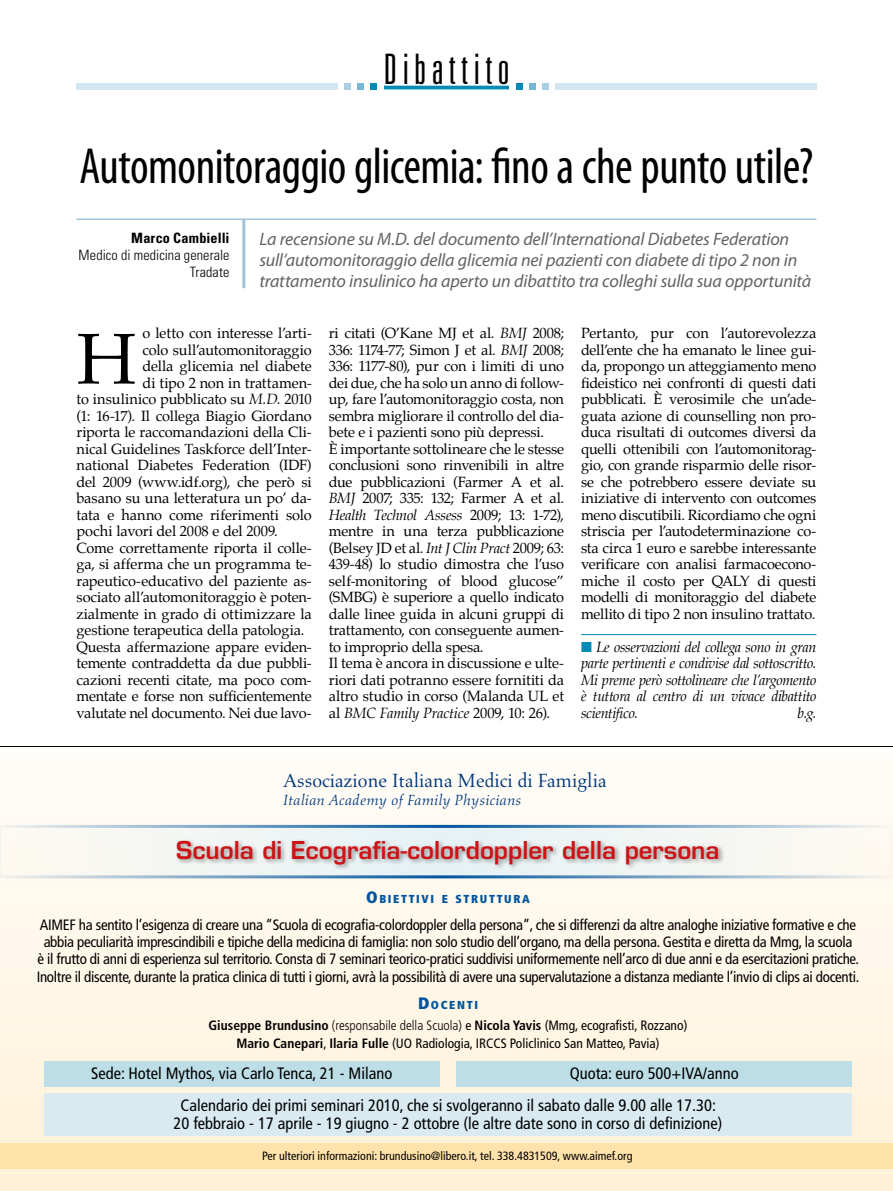
<style>
.page{position:relative;width:893px;height:1191px;background:#fff}
.page>*{position:absolute;margin:0;border:0;box-sizing:border-box;transform-origin:0 0}
.t1{font:72px "Palatino";color:#000}
.t2{font:condensed 51px "Myriad Pro";letter-spacing:-.01em;color:#000;scale:.95 1}
.t3{font:300 ultra-condensed 42px "Univers";letter-spacing:.13em;color:#000}
.t4{font:600 24px "Eurostile";color:#cd1316}
.t5{font:19.5px "Aldus";color:#003878}
.t6{font:italic 18px/21px "Myriad Pro";letter-spacing:-.01em;color:#636362}
.t7{font:condensed 16.5px/18.8px "Frutiger";color:#000;text-align:center}
.t8{font:condensed 15px/17.2px "Frutiger";letter-spacing:-.02em;color:#000;text-align:center}
.t9{font:italic 15px "Aldus";color:#003878}
.t10{font:14.55px/16.5px "Palatino";letter-spacing:-.01em;color:#000}
.t11{font:italic 14.55px/16.5px "Palatino";letter-spacing:-.03em;color:#000;text-align:justify}
.t12{font:300 condensed 14.25px/17.2px "Univers";letter-spacing:.01em;color:#000;text-align:right}
.t13{font:700 condensed 14.25px "Univers";letter-spacing:.01em;color:#000}
.t14{font:condensed 13.5px/18px "Frutiger";color:#000;text-align:center}
.t15{font:condensed 12px "Frutiger";color:#000}
.t16{font:900 condensed 11.55px "Frutiger";letter-spacing:.145em;color:#00559d}
.s1{font-style:italic}
.s2{color:#008ab5}
.s3{font-size:16.5px}
.s4{font-weight:700}
.s5{font-weight:300}
</style>
<div class="page">
<hr style="left:384px;top:86px;width:125px;height:3px;background:#008ab5">
<svg style="left:370px;top:83px;width:6px;height:6px"></svg>
<div style="left:357px;top:83px;width:7px;height:6px;background:#77b7d5"></div>
<div style="left:344px;top:83px;width:7px;height:6px;background:#a7cee3"></div>
<div style="left:77px;top:83px;width:261px;height:6px;background:#d3e7f2"></div>
<svg style="left:542px;top:83px;width:6px;height:6px"></svg>
<div style="left:529px;top:83px;width:7px;height:6px;background:#77b7d5"></div>
<svg style="left:517px;top:83px;width:6px;height:6px"></svg>
<div style="left:555px;top:83px;width:261px;height:6px;background:#d3e7f2"></div>
<hr style="left:77px;top:218px;width:739px;height:2px;background:#a1c3d5">
<hr style="left:242px;top:219px;width:3px;height:69px;background:#a1c3d5">
<hr style="left:581px;top:634px;width:235px;height:1px;background:#008ab5">
<svg style="left:0;top:812px;width:893px;height:379px;background:#fef6e6"></svg>
<svg style="left:0;top:825px;width:893px;height:53px;fill:#f5f7f2"></svg>
<div style="left:175px;top:838px;width:550px;height:33px;background:#000;opacity:.4"></div>
<div style="left:44px;top:1093px;width:808px;height:42px;background:#d9ebf1"></div>
<div style="left:44px;top:1061px;width:395px;height:26px;background:#bddee6"></div>
<div style="left:456px;top:1061px;width:396px;height:26px;background:#bddee6"></div>
<div style="left:0;top:1143px;width:893px;height:26px;background:#ffe3aa"></div>
<hr style="left:0;top:746px;width:893px;height:1px;background:#000">
<h3 class="t3" style="left:383px;top:47px;width:128px">Dibattito</h3>
<h2 class="t2" style="left:79px;top:135px;width:774px">Automonitoraggio glicemia: fino a che punto utile?</h2>
<p class="t13" style="left:131px;top:229px;width:100px">Marco Cambielli</p>
<p class="t12" style="left:79px;top:246px;width:152px">Medico di medicina generale<br>Tradate</p>
<p class="t6" style="left:259px;top:228px;width:553px">La recensione su M.D. del documento dell’International Diabetes Federation sull’automonitoraggio della glicemia nei pazienti con diabete di tipo 2 non in trattamento insulinico ha aperto un dibattito tra colleghi sulla sua opportunità</p>
<p class="t10" style="left:142px;top:326px;width:171px">o letto con interesse l’arti-</p>
<p class="t10" style="left:142px;top:343px;width:171px">colo sull’automonitoraggio</p>
<p class="t10" style="left:142px;top:359px;width:171px">della glicemia nel diabete</p>
<p class="t10" style="left:142px;top:376px;width:171px">di tipo 2 non in trattamen-</p>
<p class="t10" style="left:77px;top:392px;width:237px">to insulinico pubblicato su <span class="s1">M.D.</span> 2010</p>
<p class="t10" style="left:77px;top:409px;width:237px">(1: 16-17). Il collega Biagio Giordano</p>
<p class="t10" style="left:77px;top:425px;width:237px">riporta le raccomandazioni della Cli-</p>
<p class="t10" style="left:77px;top:442px;width:237px">nical Guidelines Taskforce dell’Inter-</p>
<p class="t10" style="left:77px;top:458px;width:237px">national Diabetes Federation (IDF)</p>
<p class="t10" style="left:77px;top:475px;width:237px">del 2009 (www.idf.org), che però si</p>
<p class="t10" style="left:77px;top:491px;width:237px">basano su una letteratura un po’ da-</p>
<p class="t10" style="left:77px;top:508px;width:237px">tata e hanno come riferimenti solo</p>
<p class="t10" style="left:77px;top:524px;width:203px">pochi lavori del 2008 e del 2009.</p>
<p class="t10" style="left:77px;top:541px;width:237px">Come correttamente riporta il colle-</p>
<p class="t10" style="left:77px;top:557px;width:237px">ga, si afferma che un programma te-</p>
<p class="t10" style="left:77px;top:574px;width:237px">rapeutico-educativo del paziente as-</p>
<p class="t10" style="left:77px;top:590px;width:237px">sociato all’automonitoraggio è poten-</p>
<p class="t10" style="left:77px;top:607px;width:237px">zialmente in grado di ottimizzare la</p>
<p class="t10" style="left:77px;top:623px;width:229px">gestione terapeutica della patologia.</p>
<p class="t10" style="left:77px;top:640px;width:237px">Questa affermazione appare eviden-</p>
<p class="t10" style="left:77px;top:656px;width:237px">temente contraddetta da due pubbli-</p>
<p class="t10" style="left:77px;top:673px;width:237px">cazioni recenti citate, ma poco com-</p>
<p class="t10" style="left:77px;top:689px;width:237px">mentate e forse non sufficientemente</p>
<p class="t10" style="left:77px;top:706px;width:237px">valutate nel documento. Nei due lavo-</p>
<p class="t10" style="left:329px;top:326px;width:237px">ri citati (O’Kane MJ et al. <span class="s1">BMJ</span> 2008; 336: 1174-77; Simon J et al. <span class="s1">BMJ</span> 2008; 336: 1177-80), pur con i limiti di uno dei due, che ha solo un anno di follow&shy;up, fare l’automonitoraggio costa, non sembra migliorare il controllo del dia&shy;bete e i pazienti sono più depressi.<br>È importante sottolineare che le stesse conclusioni sono rinvenibili in altre due pubblicazioni (Farmer A et al.<br><span class="s1">BMJ</span> 2007; 335: 132; Farmer A et al.<br><span class="s1">Health Technol Assess</span> 2009; 13: 1-72), mentre in una terza pubblicazione (Belsey JD et al. <span class="s1">Int J Clin Pract</span> 2009; 63:<br>439-48) lo studio dimostra che l’uso self-monitoring of blood glucose” (SMBG) è superiore a quello indicato dalle linee guida in alcuni gruppi di trattamento, con conseguente aumen&shy;to improprio della spesa.<br>Il tema è ancora in discussione e ulte&shy;riori dati potranno essere fornititi da altro studio in corso (Malanda UL et al <span class="s1">BMC Family Practice</span> 2009, 10: 26).</p>
<p class="t10" style="left:581px;top:326px;width:237px;text-align:justify">Pertanto, pur con l’autorevolezza dell’ente che ha emanato le linee gui&shy;da, propongo un atteggiamento meno fideistico nei confronti di questi dati pubblicati. È verosimile che un’ade&shy;guata azione di counselling non pro&shy;duca risultati di outcomes diversi da quelli ottenibili con l’automonitorag&shy;gio, con grande risparmio delle risor&shy;se che potrebbero essere deviate su iniziative di intervento con outcomes meno discutibili. Ricordiamo che ogni striscia per l’autodeterminazione co&shy;sta circa 1 euro e sarebbe interessante verificare con analisi farmacoecono&shy;miche il costo per QALY di questi modelli di monitoraggio del diabete mellito di tipo 2 non insulino trattato.</p>
<h1 class="t1" style="left:77px;top:312px;width:61px">H</h1>
<p class="t11" style="left:581px;top:640px;width:237px"><span class="s2">■</span> Le osservazioni del collega sono in gran parte pertinenti e condivise dal sottoscritto.<br>Mi preme però sottolineare che l’argomento è tuttora al centro di un vivace dibattito scientifico.</p>
<p class="t11" style="left:798px;top:706px;width:20px">b.g.</p>
<h3 class="t5" style="left:283px;top:770px;width:325px">Associazione Italiana Medici di Famiglia</h3>
<p class="t9" style="left:283px;top:791px;width:240px">Italian Academy of Family Physicians</p>
<h3 class="t4" style="left:176px;top:835px;width:545px">Scuola di Ecografia-colordoppler della persona</h3>
<p class="t16" style="left:366px;top:892px;width:165px"><span class="s3">O</span>BIETTIVI E STRUTTURA</p>
<p class="t8" style="left:37px;top:916px;width:824px">AIMEF ha sentito l’esigenza di creare una “Scuola di ecografia-colordoppler della persona”, che si differenzi da altre analoghe iniziative formative e che abbia peculiarità imprescindibili e tipiche della medicina di famiglia: non solo studio dell’organo, ma della persona. Gestita e diretta da Mmg, la scuola<br>è il frutto di anni di esperienza sul territorio. Consta di 7 seminari teorico-pratici suddivisi uniformemente nell’arco di due anni e da esercitazioni pratiche.<br>Inoltre il discente, durante la pratica clinica di tutti i giorni, avrà la possibilità di avere una supervalutazione a distanza mediante l’invio di clips ai docenti.</p>
<p class="t16" style="left:418px;top:998px;width:61px"><span class="s3">D</span>OCENTI</p>
<p class="t14" style="left:209px;top:1016px;width:480px"><span class="s4">Giuseppe Brundusino</span> <span class="s5">(responsabile della Scuola)</span> e <span class="s4">Nicola Yavis</span> (Mmg, ecografisti, Rozzano)<br><span class="s4">Mario Canepari</span>, <span class="s4">Ilaria Fulle</span> (UO Radiologia, IRCCS Policlinico San Matteo, Pavia)</p>
<p class="t7" style="left:91px;top:1063px;width:303px">Sede: Hotel Mythos, via Carlo Tenca, 21 - Milano</p>
<p class="t7" style="left:570px;top:1063px;width:170px">Quota: euro 500+IVA/anno</p>
<p class="t7" style="left:174px;top:1095px;width:550px">Calendario dei primi seminari 2010, che si svolgeranno il sabato dalle 9.00 alle 17.30:<br>20 febbraio - 17 aprile - 19 giugno - 2 ottobre (le altre date sono in corso di definizione)</p>
<p class="t15" style="left:262px;top:1148px;width:372px">Per ulteriori informazioni: brundusino@libero.it, tel. 338.4831509, www.aimef.org</p>
</div>
